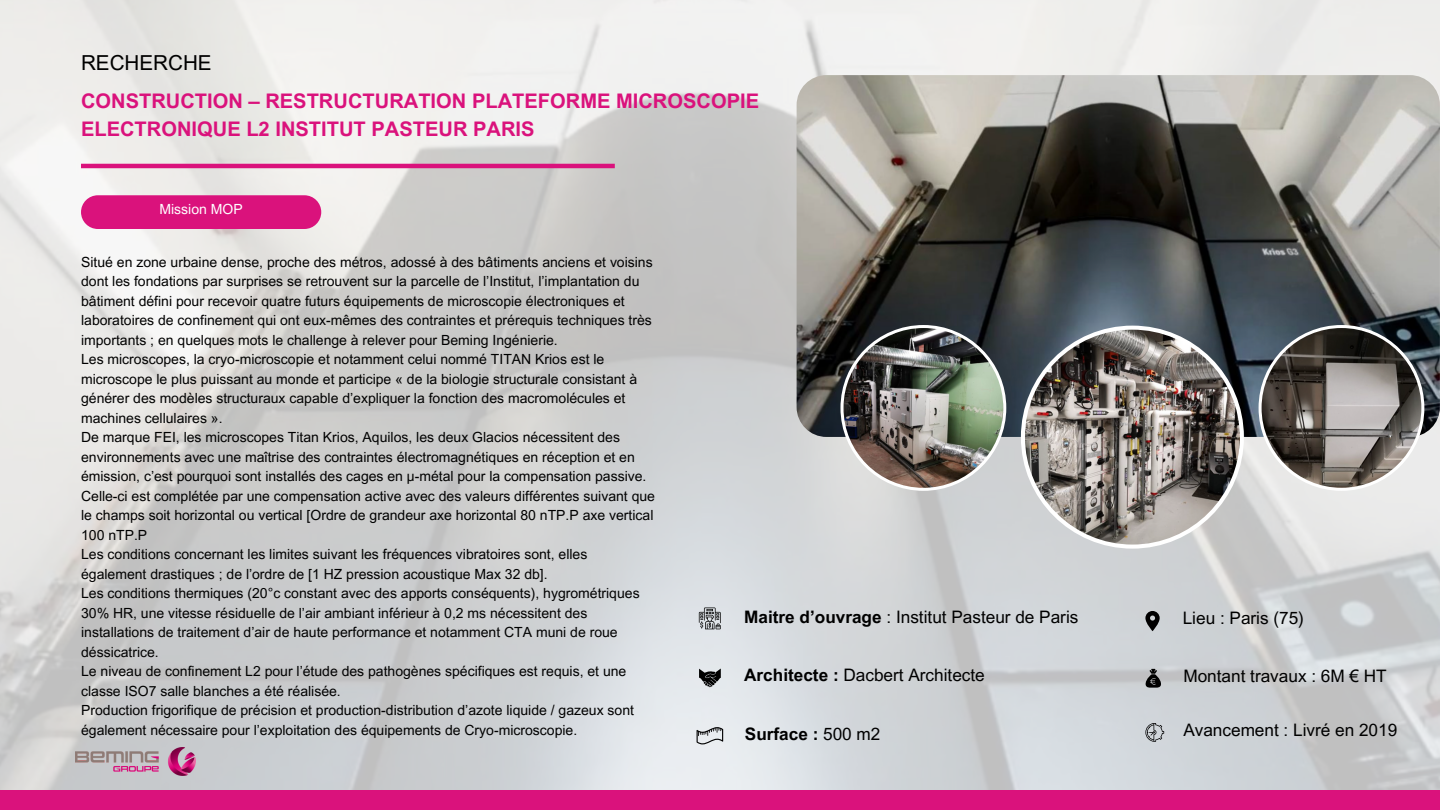
<style>
.page{position:relative;width:1440px;height:810px;background:#fff}
.page>*{position:absolute;margin:0;border:0;box-sizing:border-box;transform-origin:0 0}
.t1{font:20.7px "Arial MT Pro";color:#000}
.t2{font:700 20.1px/27.8px "Arial MT Pro";color:#da127c}
.t3{font:17.2px "Arial MT Pro";color:#000}
.t4{font:700 17.2px "Arial MT Pro";color:#000}
.t5{font:14px/19.5px "Arial MT Pro";color:#000}
.t6{font:14px "Arial MT Pro";color:#fff}
.s1{font-weight:700}
.s2{font-weight:400}
</style>
<div class="page">
<img style="left:0;top:0;width:1440px;height:791px">
<hr style="left:81px;top:164px;width:534px;height:4px;background:#da127c">
<div style="left:0;top:791px;width:1440px;height:19px;background:#da127c"></div>
<img style="left:75px;top:748px;width:120px;height:27px">
<svg style="left:699px;top:608px;width:22px;height:21px"></svg>
<svg style="left:1145px;top:611px;width:15px;height:20px"></svg>
<svg style="left:699px;top:669px;width:22px;height:18px"></svg>
<svg style="left:1145px;top:669px;width:16px;height:19px"></svg>
<svg style="left:697px;top:727px;width:26px;height:17px"></svg>
<svg style="left:1145px;top:723px;width:19px;height:19px"></svg>
<div style="left:81px;top:195px;width:240px;height:34px;background:#da127c;border-radius:17px"></div>
<img style="left:797px;top:75px;width:643px;height:362px;border-radius:30px">
<svg style="left:1021px;top:326px;width:223px;height:223px;background:#86827f"></svg>
<img style="left:840px;top:325px;width:166px;height:166px">
<svg style="left:1259px;top:325px;width:165px;height:166px;background:#787573"></svg>
<h1 class="t1" style="left:81px;top:55px;width:132px">RECHERCHE</h1>
<h2 class="t2" style="left:81px;top:90px;width:680px">CONSTRUCTION – RESTRUCTURATION PLATEFORME MICROSCOPIE<br>ELECTRONIQUE L2 INSTITUT PASTEUR PARIS</h2>
<p class="t6" style="left:159px;top:204px;width:85px">Mission MOP</p>
<p class="t5" style="left:81px;top:254px;width:575px">Situé en zone urbaine dense, proche des métros, adossé à des bâtiments anciens et voisins dont les fondations par surprises se retrouvent sur la parcelle de l’Institut, l’implantation du bâtiment défini pour recevoir quatre futurs équipements de microscopie électroniques et laboratoires de confinement qui ont eux-mêmes des contraintes et prérequis techniques très importants ; en quelques mots le challenge à relever pour Beming Ingénierie.<br>Les microscopes, la cryo-microscopie et notamment celui nommé TITAN Krios est le microscope le plus puissant au monde et participe « de la biologie structurale consistant à générer des modèles structuraux capable d’expliquer la fonction des macromolécules et machines cellulaires ».<br>De marque FEI, les microscopes Titan Krios, Aquilos, les deux Glacios nécessitent des environnements avec une maîtrise des contraintes électromagnétiques en réception et en émission, c’est pourquoi sont installés des cages en µ-métal pour la compensation passive.<br>Celle-ci est complétée par une compensation active avec des valeurs différentes suivant que le champs soit horizontal ou vertical [Ordre de grandeur axe horizontal 80 nTP.P axe vertical 100 nTP.P<br>Les conditions concernant les limites suivant les fréquences vibratoires sont, elles également drastiques ; de l’ordre de [1 HZ pression acoustique Max 32 db].<br>Les conditions thermiques (20°c constant avec des apports conséquents), hygrométriques 30% HR, une vitesse résiduelle de l’air ambiant inférieur à 0,2 ms nécessitent des installations de traitement d’air de haute performance et notamment CTA muni de roue déssicatrice.<br>Le niveau de confinement L2 pour l’étude des pathogènes spécifiques est requis, et une classe ISO7 salle blanches a été réalisée.<br>Production frigorifique de précision et production-distribution d’azote liquide / gazeux sont également nécessaire pour l’exploitation des équipements de Cryo-microscopie.</p>
<p class="t3" style="left:744px;top:610px;width:336px"><span class="s1">Maitre d’ouvrage</span> : Institut Pasteur de Paris</p>
<p class="t3" style="left:1183px;top:612px;width:123px">Lieu : Paris (75)</p>
<p class="t3" style="left:744px;top:669px;width:242px"><span class="s1">Architecte :</span> Dacbert Architecte</p>
<p class="t3" style="left:1183px;top:670px;width:205px">Montant travaux : 6M € HT</p>
<p class="t4" style="left:745px;top:728px;width:137px">Surface : <span class="s2">500 m2</span></p>
<p class="t3" style="left:1183px;top:724px;width:215px">Avancement : Livré en 2019</p>
</div>
